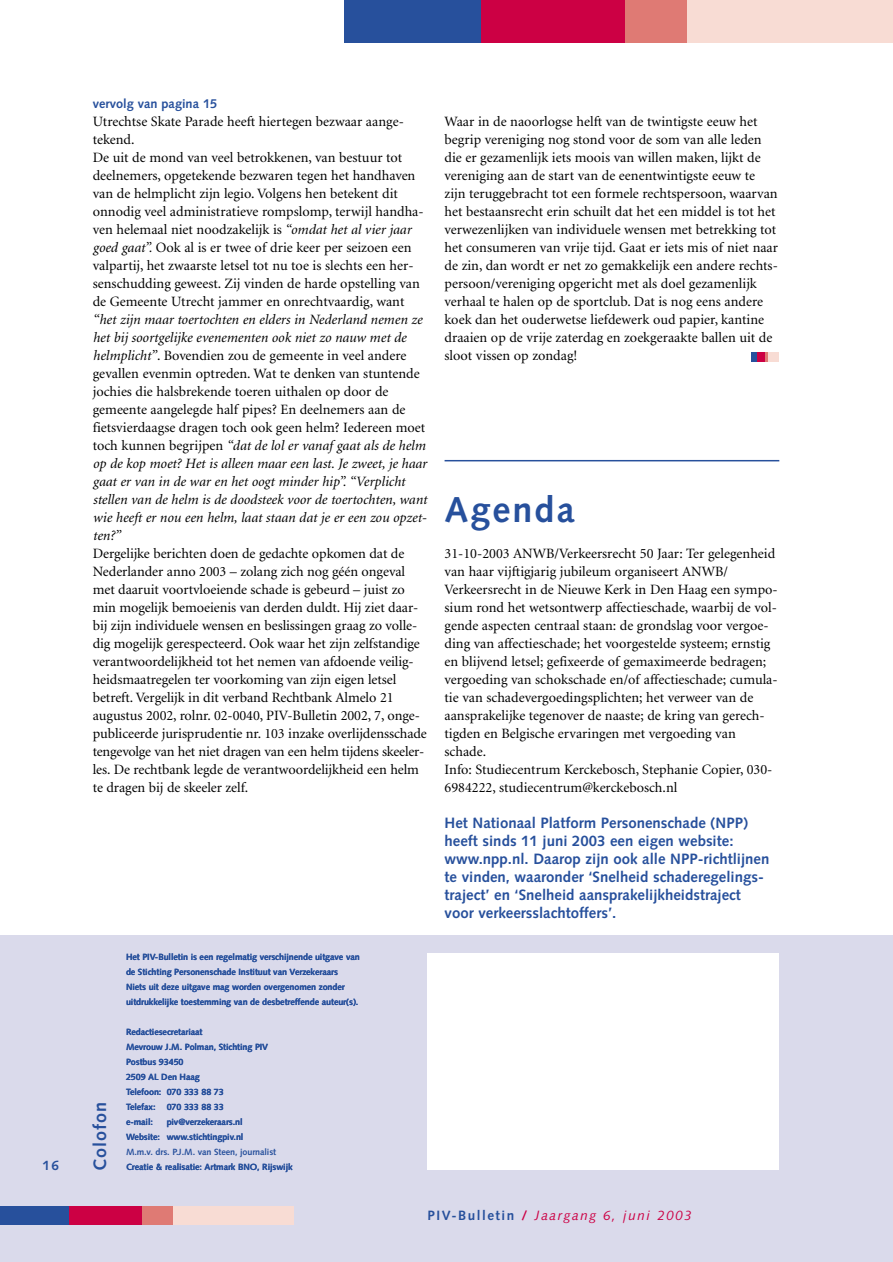
<style>
.page{position:relative;width:893px;height:1262px;background:#fff}
.page>*{position:absolute;margin:0;border:0;box-sizing:border-box;transform-origin:0 0}
.t1{font:700 36px "Syntax";letter-spacing:.055em;color:#27509c}
.t2{font:700 18px "Syntax";letter-spacing:.055em;color:#27509c}
.t3{font:700 15px/18px "Syntax";color:#27509c}
.t4{font:14.25px/18px "Minion";color:#000}
.t5{font:italic 14.25px/18px "Minion";color:#000}
.t6{font:italic 13.5px "Syntax";letter-spacing:.11em;color:#c04}
.t7{font:700 13.5px "Syntax";color:#27509c}
.t8{font:700 12.75px "Syntax";color:#27509c}
.t9{font:700 9px/15px "Syntax";letter-spacing:-.01em;color:#27509c}
.s1{font-style:italic}
.s2{font-style:normal}
.s3{font-weight:700;font-style:normal;color:#27509c}
.s4{font-weight:700;font-style:normal}
</style>
<div class="page">
<div style="left:1px;top:935px;width:891px;height:327px;background:#dadaeb"></div>
<div style="left:427px;top:953px;width:352px;height:216px;background:#fff"></div>
<div style="left:1px;top:1206px;width:68px;height:18px;background:#27509c"></div>
<div style="left:69px;top:1206px;width:73px;height:18px;background:#c04"></div>
<div style="left:142px;top:1206px;width:34px;height:18px;background:#df7a74"></div>
<div style="left:174px;top:1206px;width:120px;height:18px;background:#f8dcd4"></div>
<div style="left:344px;top:0;width:137px;height:43px;background:#27509c"></div>
<div style="left:481px;top:0;width:144px;height:43px;background:#c04"></div>
<div style="left:625px;top:0;width:66px;height:43px;background:#df7a74"></div>
<div style="left:687px;top:0;width:205px;height:43px;background:#f8dcd4"></div>
<div style="left:750px;top:352px;width:7px;height:9px;background:#27509c"></div>
<div style="left:757px;top:352px;width:8px;height:9px;background:#c04"></div>
<svg style="left:765px;top:352px;width:3px;height:9px"></svg>
<div style="left:768px;top:352px;width:10px;height:9px;background:#f8dcd4"></div>
<hr style="left:444px;top:460px;width:335px;height:1px;background:#27509c">
<p class="t7" style="left:43px;top:1160px;width:18px">16</p>
<p class="t8" style="left:93px;top:98px;width:126px">vervolg van pagina 15</p>
<p class="t4" style="left:93px;top:114px;width:332px">Utrechtse Skate Parade heeft hiertegen bezwaar aange&shy;tekend.<br>De uit de mond van veel betrokkenen, van bestuur tot deelnemers, opgetekende bezwaren tegen het handhaven van de helmplicht zijn legio. Volgens hen betekent dit onnodig veel administratieve rompslomp, terwijl handha&shy;ven helemaal niet noodzakelijk is <span class="s1">“omdat het al vier jaar goed gaat”.</span> Ook al is er twee of drie keer per seizoen een valpartij, het zwaarste letsel tot nu toe is slechts een her&shy;senschudding geweest. Zij vinden de harde opstelling van de Gemeente Utrecht jammer en onrechtvaardig, want</p>
<p class="t5" style="left:93px;top:312px;width:336px">“het zijn maar toertochten en elders in Nederland nemen ze het bij soortgelijke evenementen ook niet zo nauw met de helmplicht”<span class="s2">. Bovendien zou de gemeente in veel andere gevallen evenmin optreden. Wat te denken van stuntende jochies die halsbrekende toeren uithalen op door de gemeente aangelegde half pipes? En deelnemers aan de fietsvierdaagse dragen toch ook geen helm? Iedereen moet toch kunnen begrijpen</span> “dat de lol er vanaf gaat als de helm op de kop moet? Het is alleen maar een last. Je zweet, je haar gaat er van in de war en het oogt minder hip”. “Verplicht stellen van de helm is de doodsteek voor de toertochten, want wie heeft er nou een helm, laat staan dat je er een zou opzet&shy;ten?”</p>
<p class="t4" style="left:93px;top:546px;width:335px">Dergelijke berichten doen de gedachte opkomen dat de Nederlander anno 2003 – zolang zich nog géén ongeval met daaruit voortvloeiende schade is gebeurd – juist zo min mogelijk bemoeienis van derden duldt. Hij ziet daar&shy;bij zijn individuele wensen en beslissingen graag zo volle&shy;dig mogelijk gerespecteerd. Ook waar het zijn zelfstandige verantwoordelijkheid tot het nemen van afdoende veilig&shy;heidsmaatregelen ter voorkoming van zijn eigen letsel betreft. Vergelijk in dit verband Rechtbank Almelo 21 augustus 2002, rolnr. 02-0040, PIV-Bulletin 2002, 7, onge&shy;publiceerde jurisprudentie nr. 103 inzake overlijdensschade tengevolge van het niet dragen van een helm tijdens skeeler&shy;les. De rechtbank legde de verantwoordelijkheid een helm te dragen bij de skeeler zelf.</p>
<p class="t2" style="left:92px;top:1170px;width:71px;rotate:-90deg">Colofon</p>
<p class="t9" style="left:126px;top:950px;width:235px">Het PIV-Bulletin is een regelmatig verschijnende uitgave van de Stichting Personenschade Instituut van Verzekeraars Niets uit deze uitgave mag worden overgenomen zonder uitdrukkelijke toestemming van de desbetreffende auteur(s).</p>
<p class="t9" style="left:126px;top:1025px;width:144px">Redactiesecretariaat<br>Mevrouw J.M. Polman, Stichting PIV<br>Postbus 93450<br>2509 AL Den Haag<br>Telefoon: 070 333 88 73<br>Telefax: 070 333 88 33<br>e-mail:</p>
<p class="t9" style="left:126px;top:1115px;width:168px;text-indent:41px">piv@verzekeraars.nl<br>Website: www.stichtingpiv.nl<br>M.m.v. drs. P.J.M. van Steen, journalist Creatie &amp; realisatie: Artmark BNO, Rijswijk</p>
<p class="t4" style="left:444px;top:114px;width:335px">Waar in de naoorlogse helft van de twintigste eeuw het begrip vereniging nog stond voor de som van alle leden die er gezamenlijk iets moois van willen maken, lijkt de vereniging aan de start van de eenentwintigste eeuw te zijn teruggebracht tot een formele rechtspersoon, waarvan het bestaansrecht erin schuilt dat het een middel is tot het verwezenlijken van individuele wensen met betrekking tot het consumeren van vrije tijd. Gaat er iets mis of niet naar de zin, dan wordt er net zo gemakkelijk een andere rechts&shy;persoon/vereniging opgericht met als doel gezamenlijk verhaal te halen op de sportclub. Dat is nog eens andere koek dan het ouderwetse liefdewerk oud papier, kantine draaien op de vrije zaterdag en zoekgeraakte ballen uit de sloot vissen op zondag!</p>
<h1 class="t1" style="left:444px;top:495px;width:132px">Agenda</h1>
<p class="t4" style="left:444px;top:546px;width:335px">31-10-2003 ANWB/Verkeersrecht 50 Jaar: Ter gelegenheid van haar vijftigjarig jubileum organiseert ANWB/ Verkeersrecht in de Nieuwe Kerk in Den Haag een sympo&shy;sium rond het wetsontwerp affectieschade, waarbij de vol&shy;gende aspecten centraal staan: de grondslag voor vergoe&shy;ding van affectieschade; het voorgestelde systeem; ernstig en blijvend letsel; gefixeerde of gemaximeerde bedragen; vergoeding van schokschade en/of affectieschade; cumula&shy;tie van schadevergoedingsplichten; het verweer van de aansprakelijke tegenover de naaste; de kring van gerech&shy;tigden en Belgische ervaringen met vergoeding van schade.<br>Info: Studiecentrum Kerckebosch, Stephanie Copier, 030- 6984222, studiecentrum@kerckebosch.nl</p>
<p class="t3" style="left:444px;top:815px;width:326px">Het Nationaal Platform Personenschade (NPP) heeft sinds 11 juni 2003 een eigen website: www.npp.nl. Daarop zijn ook alle NPP-richtlijnen te vinden, waaronder ‘Snelheid schaderegelings&shy;traject’ en ‘Snelheid aansprakelijkheidstraject voor verkeersslachtoffers’.</p>
<p class="t6" style="left:427px;top:1210px;width:266px"><span class="s3">PIV-Bulletin</span> <span class="s4">/</span> Jaargang 6, juni 2003</p>
</div>
